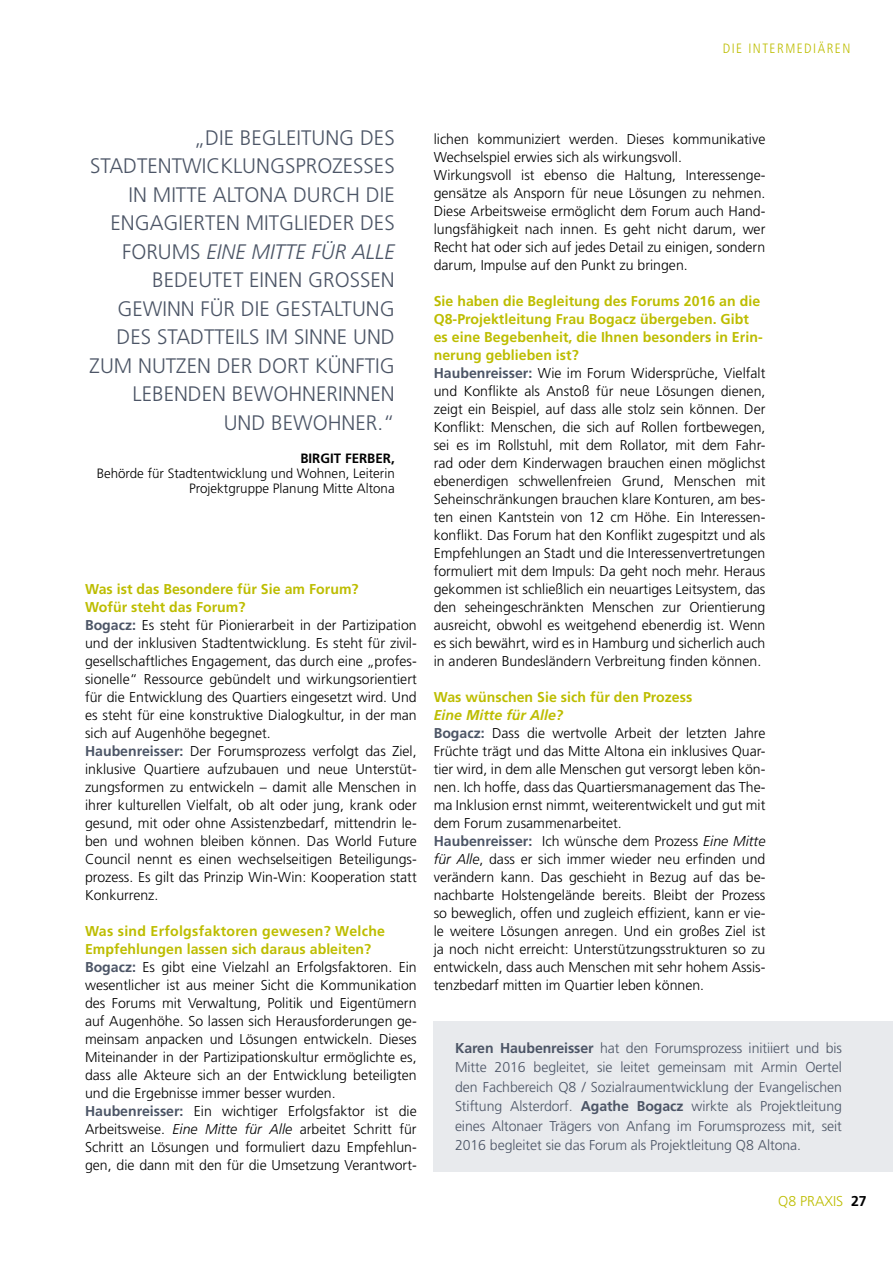
<style>
.page{position:relative;width:893px;height:1263px;background:#fff}
.page>*{position:absolute;margin:0;border:0;box-sizing:border-box;transform-origin:0 0}
.t1{font:300 21px/28.5px "Frutiger";color:#4c5566;text-align:right}
.t2{font:300 14.25px/18px "Frutiger";color:#000}
.t3{font:300 14.25px/19.5px "Frutiger";letter-spacing:-.005em;color:#4c5566;text-align:justify}
.t4{font:700 14.25px "Frutiger";letter-spacing:.005em;color:#bdbd00}
.t5{font:300 14.25px "Frutiger";color:#bdbd00}
.t6{font:300 13.5px/15px "Frutiger";color:#000;text-align:right}
.t7{font:300 condensed 13.5px "Frutiger";letter-spacing:.11em;color:#bdbd00}
.t8{font:700 13.5px "Frutiger";color:#000}
.s1{font-style:italic}
.s2{font-weight:700;color:#bdbd00}
.s3{font-weight:700;color:#4c5566}
.s4{font-weight:700;font-style:italic;color:#bdbd00}
.s5{font-weight:700}
.s6{font-weight:700;color:#000}
</style>
<div class="page">
<div style="left:434px;top:1021px;width:459px;height:150px;background:#e8eaed"></div>
<p class="t7" style="left:723px;top:40px;width:129px">DIE INTERMEDIÄREN</p>
<p class="t1" style="left:90px;top:123px;width:307px">„DIE BEGLEITUNG DES<br>STADTENTWICKLUNGSPROZESSES<br>IN MITTE ALTONA DURCH DIE<br>ENGAGIERTEN MITGLIEDER DES<br>FORUMS <span class="s1">EINE MITTE FÜR ALLE<br></span>BEDEUTET EINEN GROSSEN<br>GEWINN FÜR DIE GESTALTUNG<br>DES STADTTEILS IM SINNE UND<br>ZUM NUTZEN DER DORT KÜNFTIG<br>LEBENDEN BEWOHNERINNEN<br>UND BEWOHNER.“</p>
<p class="t8" style="left:300px;top:450px;width:96px">BIRGIT FERBER,</p>
<p class="t6" style="left:97px;top:466px;width:300px">Behörde für Stadtentwicklung und Wohnen, Leiterin<br>Projektgruppe Planung Mitte Altona</p>
<p class="t2" style="left:85px;top:580px;width:333px"><span class="s2">Was ist das Besondere für Sie am Forum?<br>Wofür steht das Forum?<br></span><span class="s3">Bogacz:</span> Es steht für Pionierarbeit in der Partizipation und der inklusiven Stadtentwicklung. Es steht für zivil&shy;gesellschaftliches Engagement, das durch eine „profes&shy;sionelle“ Ressource gebündelt und wirkungsorientiert für die Entwicklung des Quartiers eingesetzt wird. Und es steht für eine konstruktive Dialogkultur, in der man sich auf Augenhöhe begegnet.<br><span class="s3">Haubenreisser:</span> Der Forumsprozess verfolgt das Ziel, inklusive Quartiere aufzubauen und neue Unterstüt&shy;zungsformen zu entwickeln – damit alle Menschen in ihrer kulturellen Vielfalt, ob alt oder jung, krank oder gesund, mit oder ohne Assistenzbedarf, mittendrin le&shy;ben und wohnen bleiben können. Das World Future Council nennt es einen wechselseitigen Beteiligungs&shy;prozess. Es gilt das Prinzip Win-Win: Kooperation statt Konkurrenz.</p>
<p class="t2" style="left:85px;top:922px;width:333px"><span class="s2">Was sind Erfolgsfaktoren gewesen? Welche Empfehlungen lassen sich daraus ableiten?<br></span><span class="s3">Bogacz:</span> Es gibt eine Vielzahl an Erfolgsfaktoren. Ein wesentlicher ist aus meiner Sicht die Kommunikation des Forums mit Verwaltung, Politik und Eigentümern auf Augenhöhe. So lassen sich Herausforderungen ge&shy;meinsam anpacken und Lösungen entwickeln. Dieses Miteinander in der Partizipationskultur ermöglichte es, dass alle Akteure sich an der Entwicklung beteiligten und die Ergebnisse immer besser wurden.<br><span class="s3">Haubenreisser:</span> Ein wichtiger Erfolgsfaktor ist die Arbeitsweise. <span class="s1">Eine Mitte für Alle</span> arbeitet Schritt für Schritt an Lösungen und formuliert dazu Empfehlun&shy;gen, die dann mit den für die Umsetzung Verantwort-</p>
<p class="t2" style="left:434px;top:130px;width:333px">lichen kommuniziert werden. Dieses kommunikative Wechselspiel erwies sich als wirkungsvoll.<br>Wirkungsvoll ist ebenso die Haltung, Interessenge&shy;gensätze als Ansporn für neue Lösungen zu nehmen.<br>Diese Arbeitsweise ermöglicht dem Forum auch Hand&shy;lungsfähigkeit nach innen. Es geht nicht darum, wer Recht hat oder sich auf jedes Detail zu einigen, sondern darum, Impulse auf den Punkt zu bringen.</p>
<p class="t2" style="left:434px;top:292px;width:333px"><span class="s2">Sie haben die Begleitung des Forums 2016 an die Q8-Projektleitung Frau Bogacz übergeben. Gibt es eine Begebenheit, die Ihnen besonders in Erin&shy;nerung geblieben ist?<br></span><span class="s3">Haubenreisser:</span> Wie im Forum Widersprüche, Vielfalt und Konflikte als Anstoß für neue Lösungen dienen, zeigt ein Beispiel, auf dass alle stolz sein können. Der Konflikt: Menschen, die sich auf Rollen fortbewegen, sei es im Rollstuhl, mit dem Rollator, mit dem Fahr&shy;rad oder dem Kinderwagen brauchen einen möglichst ebenerdigen schwellenfreien Grund, Menschen mit Seheinschränkungen brauchen klare Konturen, am bes&shy;ten einen Kantstein von 12 cm Höhe. Ein Interessen&shy;konflikt. Das Forum hat den Konflikt zugespitzt und als Empfehlungen an Stadt und die Interessenvertretungen formuliert mit dem Impuls: Da geht noch mehr. Heraus gekommen ist schließlich ein neuartiges Leitsystem, das den seheingeschränkten Menschen zur Orientierung ausreicht, obwohl es weitgehend ebenerdig ist. Wenn es sich bewährt, wird es in Hamburg und sicherlich auch in anderen Bundesländern Verbreitung finden können.</p>
<p class="t4" style="left:434px;top:689px;width:260px">Was wünschen Sie sich für den Prozess</p>
<p class="t2" style="left:434px;top:706px;width:333px"><span class="s4">Eine Mitte für Alle?<br></span><span class="s3">Bogacz:</span> Dass die wertvolle Arbeit der letzten Jahre Früchte trägt und das Mitte Altona ein inklusives Quar&shy;tier wird, in dem alle Menschen gut versorgt leben kön&shy;nen. Ich hoffe, dass das Quartiersmanagement das The&shy;ma Inklusion ernst nimmt, weiterentwickelt und gut mit dem Forum zusammenarbeitet.<br><span class="s3">Haubenreisser:</span> Ich wünsche dem Prozess <span class="s1">Eine Mitte für Alle</span>, dass er sich immer wieder neu erfinden und verändern kann. Das geschieht in Bezug auf das be&shy;nachbarte Holstengelände bereits. Bleibt der Prozess so beweglich, offen und zugleich effizient, kann er vie&shy;le weitere Lösungen anregen. Und ein großes Ziel ist ja noch nicht erreicht: Unterstützungsstrukturen so zu entwickeln, dass auch Menschen mit sehr hohem Assis&shy;tenzbedarf mitten im Quartier leben können.</p>
<p class="t3" style="left:455px;top:1038px;width:388px"><span class="s5">Karen Haubenreisser</span> hat den Forumsprozess initiiert und bis Mitte 2016 begleitet, sie leitet gemeinsam mit Armin Oertel den Fachbereich Q8 / Sozialraumentwicklung der Evangelischen Stiftung Alsterdorf. <span class="s5">Agathe Bogacz</span> wirkte als Projektleitung eines Altonaer Trägers von Anfang im Forumsprozess mit, seit 2016 begleitet sie das Forum als Projektleitung Q8 Altona.</p>
<p class="t5" style="left:778px;top:1193px;width:90px">Q8 PRAXIS <span class="s6">27</span></p>
</div>
